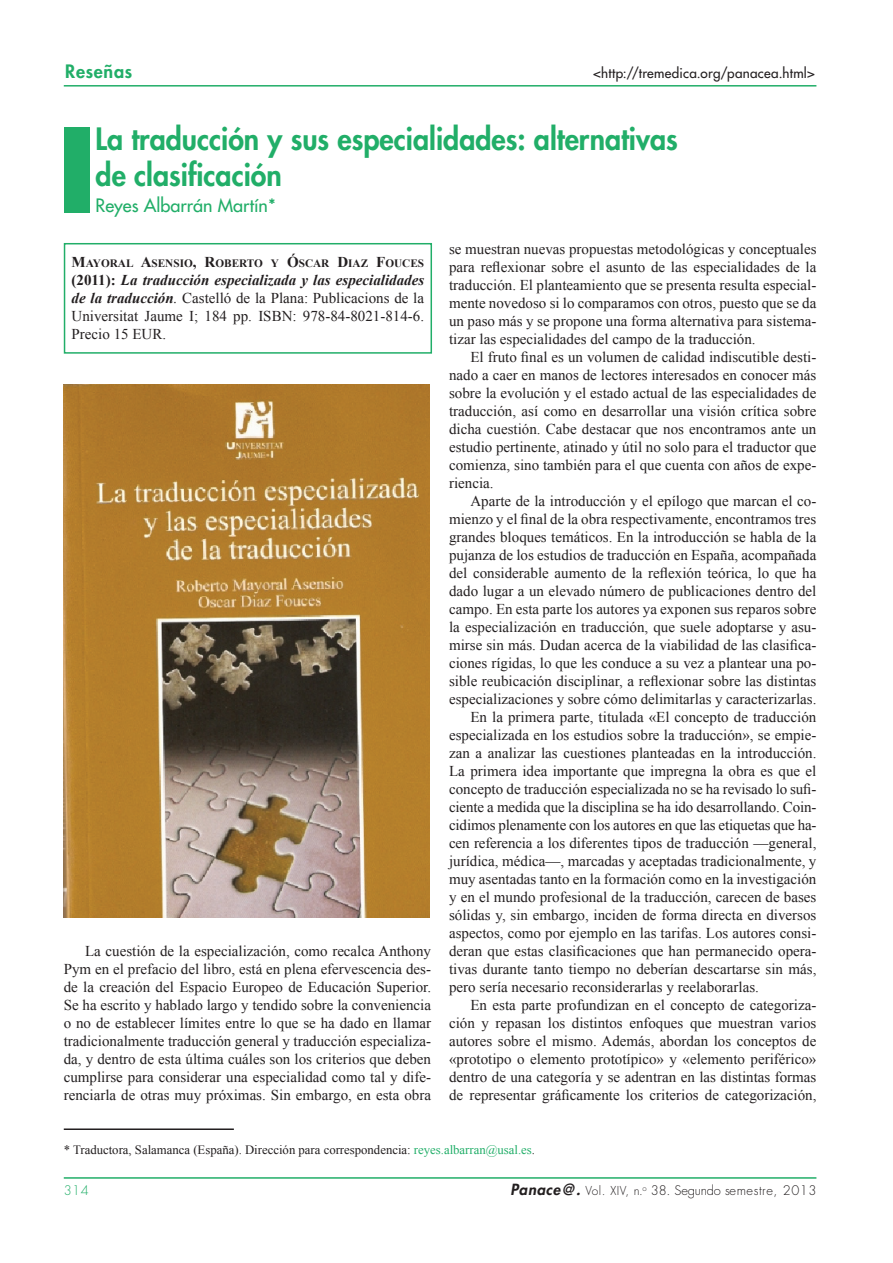
<style>
.page{position:relative;width:893px;height:1263px;background:#fff}
.page>*{position:absolute;margin:0;border:0;box-sizing:border-box;transform-origin:0 0}
.t1{font:800 30px/36px "Futura Std";color:#21ae68;scale:.95 1}
.t2{font:500 18px "Futura Std";color:#21ae68}
.t3{font:800 18px "Futura Std";letter-spacing:.04em;color:#21ae68}
.t4{font:15px/18px "Times New Roman";color:#231f20;text-align:justify}
.t5{font:500 13.5px "Futura Std";letter-spacing:.02em;color:#231f20}
.t6{font:300 12.9px "Futura Std";letter-spacing:.04em;color:#231f20}
.t7{font:300 12.9px "Futura Std";color:#21ae68}
.t8{font:12.75px "Times New Roman";color:#231f20}
.t9{font:700 11.25px "Times New Roman";color:#231f20}
.s1{font-size:15px}
.s2{font-weight:700}
.s3{font-weight:700;font-style:italic}
.s4{font-style:italic}
.s5{color:#21ae68}
.s6{font-weight:800;font-style:italic;font-size:15px}
.s7{font-size:12px}
</style>
<div class="page">
<hr style="left:64px;top:1177px;width:752px;height:2px;background:#21ae68">
<hr style="left:64px;top:85px;width:752px;height:2px;background:#21ae68">
<hr style="left:64px;top:1128px;width:170px;height:2px;background:#231f20">
<div style="left:64px;top:128px;width:25px;height:85px;background:#21ae68"></div>
<div style="left:64px;top:243px;width:368px;height:111px;border:2px solid #21ae68"></div>
<img style="left:64px;top:384px;width:365px;height:533px">
<p class="t3" style="left:65px;top:60px;width:69px">Reseñas</p>
<p class="t5" style="left:593px;top:65px;width:223px">&lt;http://tremedica.org/panacea.html&gt;</p>
<h1 class="t1" style="left:96px;top:121px;width:614px">La traducción y sus especialidades: alternativas de clasificación</h1>
<p class="t2" style="left:96px;top:194px;width:182px">Reyes Albarrán Martín*</p>
<p class="t9" style="left:72px;top:256px;width:354px"><span class="s1">M</span>AYORAL <span class="s1">A</span>SENSIO<span class="s1">, R</span>OBERTO Y <span class="s1">Ó</span>SCAR <span class="s1">D</span>IAZ <span class="s1">F</span>OUCES</p>
<p class="t4" style="left:72px;top:271px;width:354px"><span class="s2">(2011):</span> <span class="s3">La traducción especializada y las especialidades de la traducción</span><span class="s4">.</span> Castelló de la Plana: Publicacions de la Universitat Jaume I; 184 pp. ISBN: 978-84-8021-814-6.<br>Precio 15 EUR.</p>
<p class="t4" style="left:449px;top:239px;width:369px">se muestran nuevas propuestas metodológicas y conceptuales para reflexionar sobre el asunto de las especialidades de la traducción. El planteamiento que se presenta resulta especial&shy;mente novedoso si lo comparamos con otros, puesto que se da un paso más y se propone una forma alternativa para sistema&shy;tizar las especialidades del campo de la traducción.</p>
<p class="t4" style="left:449px;top:347px;width:369px;text-indent:21px">El fruto final es un volumen de calidad indiscutible desti&shy;nado a caer en manos de lectores interesados en conocer más sobre la evolución y el estado actual de las especialidades de traducción, así como en desarrollar una visión crítica sobre dicha cuestión. Cabe destacar que nos encontramos ante un estudio pertinente, atinado y útil no solo para el traductor que comienza, sino también para el que cuenta con años de expe&shy;riencia.</p>
<p class="t4" style="left:470px;top:491px;width:348px">Aparte de la introducción y el epílogo que marcan el co-</p>
<p class="t4" style="left:449px;top:509px;width:369px">mienzo y el final de la obra respectivamente, encontramos tres</p>
<p class="t4" style="left:449px;top:527px;width:369px">grandes bloques temáticos. En la introducción se habla de la</p>
<p class="t4" style="left:449px;top:545px;width:369px">pujanza de los estudios de traducción en España, acompañada</p>
<p class="t4" style="left:449px;top:563px;width:369px">del considerable aumento de la reflexión teórica, lo que ha</p>
<p class="t4" style="left:449px;top:581px;width:369px">dado lugar a un elevado número de publicaciones dentro del</p>
<p class="t4" style="left:449px;top:599px;width:369px">campo. En esta parte los autores ya exponen sus reparos sobre</p>
<p class="t4" style="left:449px;top:617px;width:369px">la especialización en traducción, que suele adoptarse y asu-</p>
<p class="t4" style="left:449px;top:635px;width:369px">mirse sin más. Dudan acerca de la viabilidad de las clasifica-</p>
<p class="t4" style="left:449px;top:653px;width:369px">ciones rígidas, lo que les conduce a su vez a plantear una po-</p>
<p class="t4" style="left:449px;top:671px;width:369px">sible reubicación disciplinar, a reflexionar sobre las distintas</p>
<p class="t4" style="left:449px;top:689px;width:369px">especializaciones y sobre cómo delimitarlas y caracterizarlas.</p>
<p class="t4" style="left:470px;top:707px;width:348px">En la primera parte, titulada «El concepto de traducción</p>
<p class="t4" style="left:449px;top:725px;width:369px">especializada en los estudios sobre la traducción», se empie-</p>
<p class="t4" style="left:449px;top:743px;width:369px">zan a analizar las cuestiones planteadas en la introducción.</p>
<p class="t4" style="left:449px;top:761px;width:369px">La primera idea importante que impregna la obra es que el</p>
<p class="t4" style="left:449px;top:779px;width:369px">concepto de traducción especializada no se ha revisado lo sufi-</p>
<p class="t4" style="left:449px;top:797px;width:369px">ciente a medida que la disciplina se ha ido desarrollando. Coin-</p>
<p class="t4" style="left:449px;top:815px;width:369px">cidimos plenamente con los autores en que las etiquetas que ha-</p>
<p class="t4" style="left:449px;top:833px;width:369px">cen referencia a los diferentes tipos de traducción —general,</p>
<p class="t4" style="left:449px;top:851px;width:369px">jurídica, médica—, marcadas y aceptadas tradicionalmente, y</p>
<p class="t4" style="left:449px;top:869px;width:369px">muy asentadas tanto en la formación como en la investigación</p>
<p class="t4" style="left:449px;top:887px;width:369px">y en el mundo profesional de la traducción, carecen de bases</p>
<p class="t4" style="left:449px;top:905px;width:369px">sólidas y, sin embargo, inciden de forma directa en diversos</p>
<p class="t4" style="left:449px;top:923px;width:369px">aspectos, como por ejemplo en las tarifas. Los autores consi-</p>
<p class="t4" style="left:449px;top:941px;width:369px">deran que estas clasificaciones que han permanecido opera-</p>
<p class="t4" style="left:449px;top:959px;width:369px">tivas durante tanto tiempo no deberían descartarse sin más,</p>
<p class="t4" style="left:449px;top:977px;width:311px">pero sería necesario reconsiderarlas y reelaborarlas.</p>
<p class="t4" style="left:470px;top:995px;width:348px">En esta parte profundizan en el concepto de categoriza-</p>
<p class="t4" style="left:449px;top:1013px;width:369px">ción y repasan los distintos enfoques que muestran varios</p>
<p class="t4" style="left:449px;top:1031px;width:369px">autores sobre el mismo. Además, abordan los conceptos de</p>
<p class="t4" style="left:449px;top:1049px;width:369px">«prototipo o elemento prototípico» y «elemento periférico»</p>
<p class="t4" style="left:449px;top:1067px;width:369px">dentro de una categoría y se adentran en las distintas formas</p>
<p class="t4" style="left:449px;top:1085px;width:369px">de representar gráficamente los criterios de categorización,</p>
<p class="t4" style="left:64px;top:941px;width:369px;text-indent:21px">La cuestión de la especialización, como recalca Anthony Pym en el prefacio del libro, está en plena efervescencia des&shy;de la creación del Espacio Europeo de Educación Superior.<br>Se ha escrito y hablado largo y tendido sobre la conveniencia o no de establecer límites entre lo que se ha dado en llamar tradicionalmente traducción general y traducción especializa&shy;da, y dentro de esta última cuáles son los criterios que deben cumplirse para considerar una especialidad como tal y dife&shy;renciarla de otras muy próximas. Sin embargo, en esta obra</p>
<p class="t8" style="left:64px;top:1141px;width:473px">* Traductora, Salamanca (España). Dirección para correspondencia: <span class="s5">reyes.albarran@usal.es</span>.</p>
<p class="t7" style="left:64px;top:1182px;width:27px">314</p>
<p class="t6" style="left:510px;top:1182px;width:307px"><span class="s6">Panace@.</span> <span class="s7">Vol. XIV, n.</span><sup>o</sup> 38. Segundo semestre, 2013</p>
</div>
